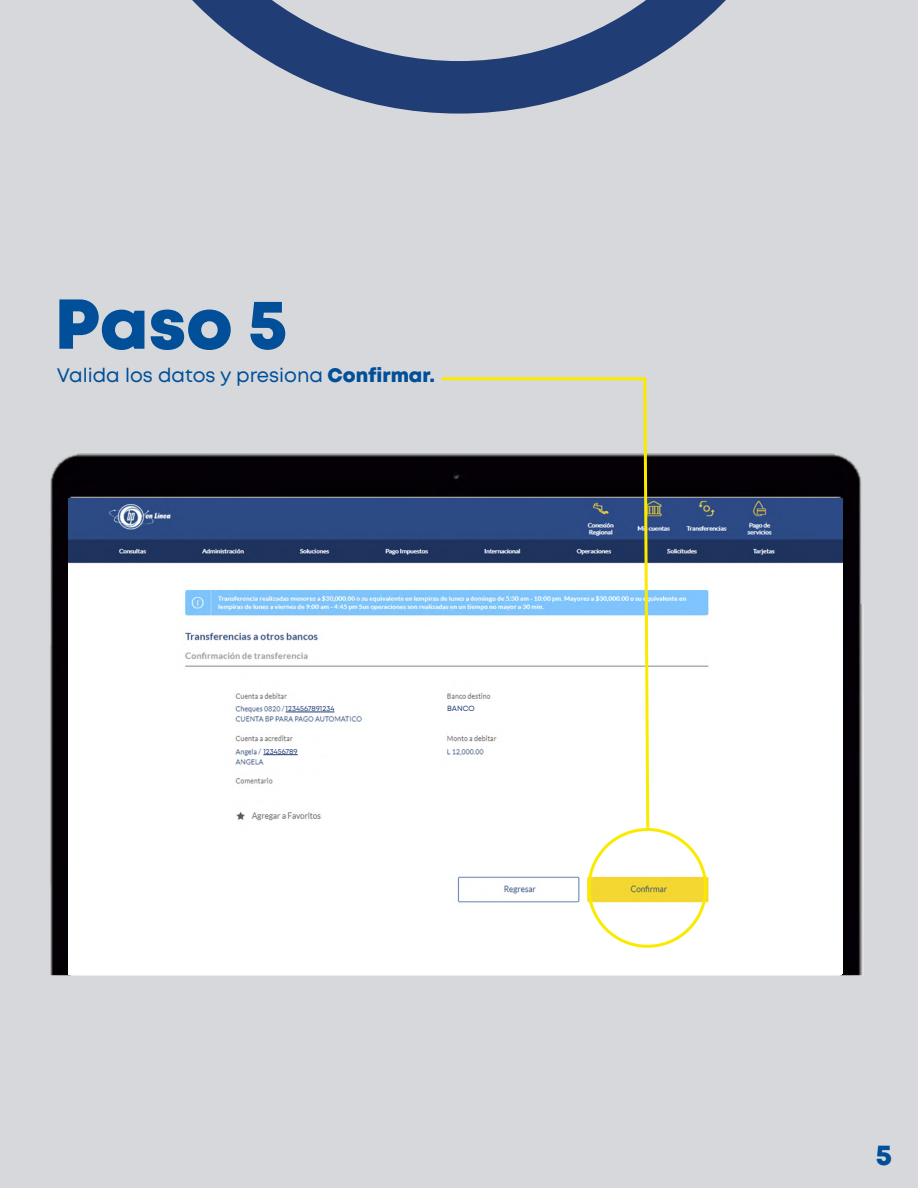
<style>
.page{position:relative;width:918px;height:1188px;background:#d7d8dc}
.page>*{position:absolute;margin:0;border:0;box-sizing:border-box;transform-origin:0 0}
.t1{font:800 70.35px "Mont";color:#004f98}
.t2{font:800 29.1px "Mont";color:#004f98}
.t3{font:19.5px "Mont";color:#004f98}
.t4{font:7.5px "Mont";color:#203d76}
.s1{font-weight:800}
</style>
<div class="page">
<svg style="left:192px;top:0;width:534px;height:114px"></svg>
<img style="left:50px;top:453px;width:814px;height:192px">
<img style="left:50px;top:645px;width:814px;height:331px">
<img style="left:68px;top:498px;width:774px;height:411px">
<div style="left:68px;top:909px;width:774px;height:65px;background:#fff"></div>
<div style="left:286px;top:704px;width:54px;height:10px;background:#fff"></div>
<div style="left:262px;top:747px;width:52px;height:9px;background:#fff"></div>
<div style="left:264px;top:757px;width:71px;height:10px;background:#fff"></div>
<div style="left:233px;top:790px;width:70px;height:10px;background:#fff"></div>
<hr style="left:286px;top:712px;width:48px;height:1px;background:#203d76">
<hr style="left:263px;top:754px;width:35px;height:1px;background:#203d76">
<div style="left:587px;top:828px;width:120px;height:120px;border:3px solid #faea00;border-radius:50%"></div>
<svg style="left:439px;top:377px;width:212px;height:456px"></svg>
<h1 class="t1" style="left:55px;top:278px;width:234px">Paso 5</h1>
<p class="t3" style="left:57px;top:363px;width:380px">Valida los datos y presiona <span class="s1">Confirmar.</span></p>
<p class="t4" style="left:286px;top:704px;width:50px">1234567891234</p>
<p class="t4" style="left:263px;top:747px;width:36px">123456789</p>
<p class="t4" style="left:447px;top:703px;width:29px">BANCO</p>
<h2 class="t2" style="left:876px;top:1136px;width:18px">5</h2>
</div>
